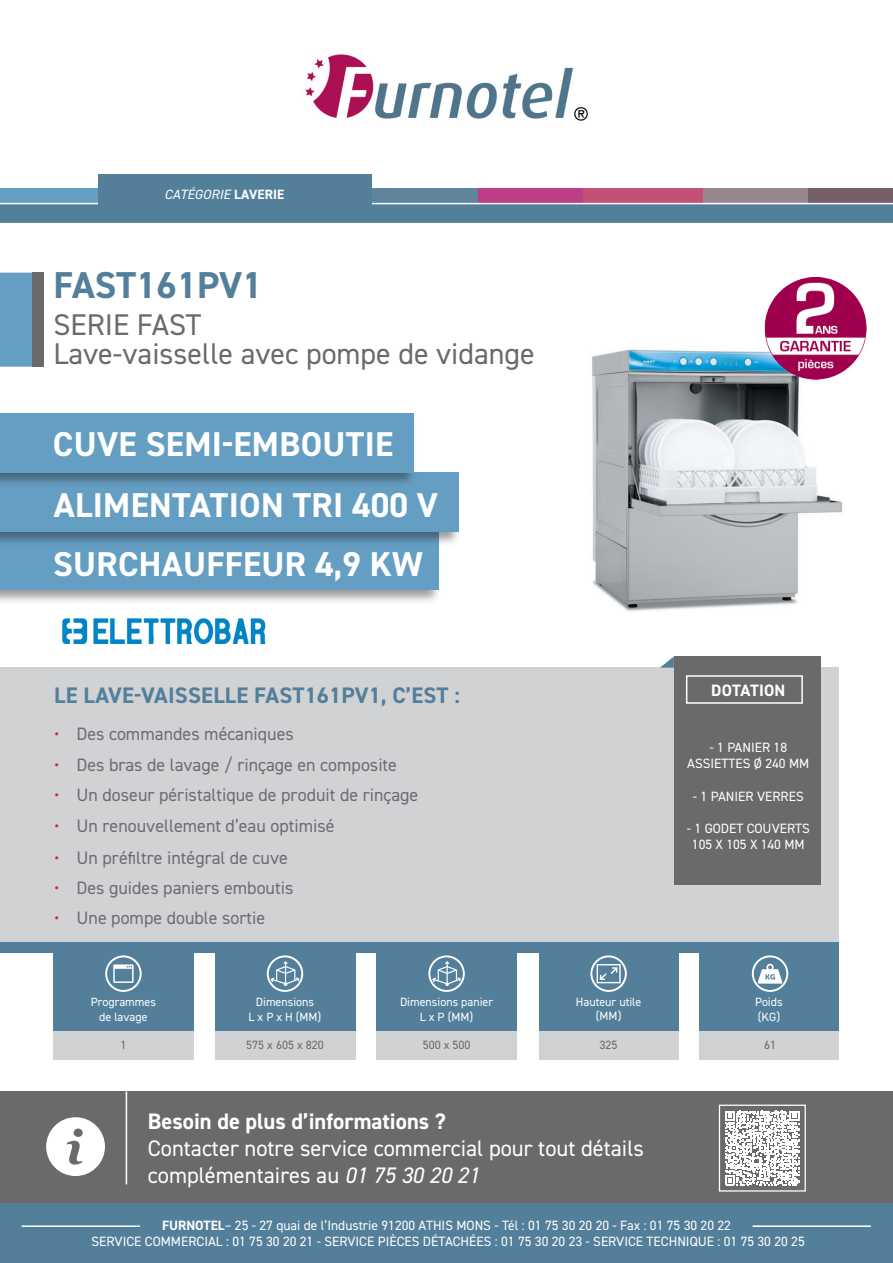
<style>
.page{position:relative;width:893px;height:1263px;background:#fff}
.page>*{position:absolute;margin:0;border:0;box-sizing:border-box;transform-origin:0 0}
.t1{font:700 37.5px "DIN2014";color:#537f9b}
.t2{font:700 34.5px "DIN2014";letter-spacing:.01em;color:#fff}
.t3{font:30px "DIN2014";color:#6b6a6a}
.TEXTE{font:22.5px "DIN2014";color:#fff}
.TEXTE-2{font:700 22.5px "DIN2014";letter-spacing:.01em;color:#537f9b}
.TEXTE-3{font:700 22.5px "DIN2014";color:#fff}
.t4{font:18px "DIN2014";color:#6c6d70}
.t5{font:700 16.5px "DIN2014";letter-spacing:.01em;color:#fff}
.t6{font:13.5px/16.2px "DIN2014";color:#fff;text-align:center}
.TEXTE-4{font:italic 13.5px "DIN2014";letter-spacing:.01em;color:#fff}
.références{font:12px "DIN2014";color:#fff}
.TEXTE-5{font:12px "DIN2014";color:#6b6a6a}
.CARACTERISTIQUE_PAGE{font:12px "DIN2014";color:#6b6a6a}
.s1{font-weight:700;font-style:normal}
.s2{color:#d1232a}
.s3{font-style:italic}
.s4{font-weight:700}
</style>
<div class="page">
<div style="left:0;top:529px;width:442px;height:75px;background:#231f20;opacity:.45"></div>
<div style="left:0;top:530px;width:438px;height:59px;background:#659ec3"></div>
<div style="left:0;top:471px;width:461px;height:75px;background:#231f20;opacity:.45"></div>
<div style="left:0;top:472px;width:458px;height:59px;background:#659ec3"></div>
<div style="left:0;top:412px;width:417px;height:75px;background:#231f20;opacity:.45"></div>
<div style="left:0;top:413px;width:414px;height:59px;background:#659ec3"></div>
<div style="left:0;top:668px;width:839px;height:274px;background:#d1d2d4"></div>
<div style="left:0;top:273px;width:32px;height:94px;background:#659ec3"></div>
<div style="left:32px;top:273px;width:11px;height:94px;background:#6b6a6a"></div>
<div style="left:674px;top:656px;width:147px;height:229px;background:#6b6a6a"></div>
<svg style="left:660px;top:656px;width:14px;height:12px"></svg>
<div style="left:686px;top:675px;width:117px;height:29px;border:2px solid #fff"></div>
<div style="left:0;top:942px;width:838px;height:10px;background:#537f9b"></div>
<svg style="left:0;top:204px;width:893px;height:19px;background:#56819d"></svg>
<div style="left:477px;top:188px;width:106px;height:16px;background:#bc3e88"></div>
<div style="left:372px;top:188px;width:105px;height:16px;background:#5f849e"></div>
<div style="left:703px;top:188px;width:105px;height:16px;background:#96868e"></div>
<div style="left:808px;top:188px;width:85px;height:16px;background:#75606a"></div>
<div style="left:0;top:188px;width:98px;height:16px;background:#659ec3"></div>
<div style="left:583px;top:188px;width:120px;height:16px;background:#c25174"></div>
<hr style="left:372px;top:203px;width:521px;height:1px;background:#fff">
<hr style="left:0;top:203px;width:98px;height:1px;background:#fff">
<img style="left:592px;top:349px;width:251px;height:262px">
<div style="left:0;top:1091px;width:893px;height:114px;background:#6b6a6a"></div>
<div style="left:0;top:1204px;width:893px;height:59px;background:#537f9b"></div>
<hr style="left:126px;top:1091px;width:1px;height:93px;background:#fff">
<svg style="left:46px;top:1117px;width:59px;height:59px"></svg>
<hr style="left:22px;top:1225px;width:118px;height:2px;background:#fff">
<hr style="left:752px;top:1225px;width:119px;height:2px;background:#fff">
<img style="left:62px;top:618px;width:204px;height:26px">
<div style="left:53px;top:942px;width:141px;height:89px;background:#537f9b"></div>
<div style="left:215px;top:942px;width:140px;height:89px;background:#537f9b"></div>
<div style="left:376px;top:942px;width:141px;height:89px;background:#537f9b"></div>
<div style="left:539px;top:942px;width:140px;height:89px;background:#537f9b"></div>
<div style="left:699px;top:942px;width:140px;height:89px;background:#537f9b"></div>
<div style="left:53px;top:1031px;width:141px;height:29px;background:#d1d2d4"></div>
<div style="left:215px;top:1031px;width:140px;height:29px;background:#d1d2d4"></div>
<div style="left:376px;top:1031px;width:141px;height:29px;background:#d1d2d4"></div>
<div style="left:539px;top:1031px;width:140px;height:29px;background:#d1d2d4"></div>
<div style="left:699px;top:1031px;width:140px;height:29px;background:#d1d2d4"></div>
<svg style="left:752px;top:955px;width:36px;height:37px"></svg>
<svg style="left:267px;top:955px;width:36px;height:37px"></svg>
<svg style="left:428px;top:955px;width:37px;height:37px"></svg>
<svg style="left:105px;top:955px;width:37px;height:37px"></svg>
<svg style="left:590px;top:955px;width:37px;height:37px"></svg>
<img style="left:305px;top:54px;width:283px;height:67px">
<img style="left:764px;top:277px;width:102px;height:102px">
<div style="left:98px;top:174px;width:274px;height:39px;background:#537f9b"></div>
<svg style="left:725px;top:1111px;width:75px;height:74px"></svg>
<div style="left:719px;top:1104px;width:87px;height:87px;border:1px solid #fff"></div>
<p class="TEXTE-4" style="left:165px;top:186px;width:121px">CATÉGORIE <span class="s1">LAVERIE</span></p>
<p class="t1" style="left:53px;top:261px;width:211px">FAST161PV1</p>
<p class="t3" style="left:53px;top:306px;width:150px">SERIE FAST</p>
<p class="t3" style="left:53px;top:335px;width:483px">Lave-vaisselle avec pompe de vidange</p>
<p class="t2" style="left:53px;top:421px;width:342px">CUVE SEMI-EMBOUTIE</p>
<p class="t2" style="left:54px;top:482px;width:386px">ALIMENTATION TRI 400 V</p>
<p class="t2" style="left:53px;top:541px;width:371px">SURCHAUFFEUR 4,9 KW</p>
<p class="TEXTE-2" style="left:54px;top:680px;width:407px">LE LAVE-VAISSELLE FAST161PV1, C’EST :</p>
<p class="t5" style="left:711px;top:679px;width:76px">DOTATION</p>
<p class="t6" style="left:709px;top:739px;width:79px">- 1 PANIER 18</p>
<p class="t6" style="left:687px;top:755px;width:124px">ASSIETTES Ø 240 MM</p>
<p class="t6" style="left:693px;top:787px;width:112px">- 1 PANIER VERRES</p>
<p class="t6" style="left:687px;top:820px;width:124px">- 1 GODET COUVERTS<br>105 X 105 X 140 MM</p>
<p class="t4" style="left:54px;top:722px;width:241px"><span class="s2">•</span> Des commandes mécaniques</p>
<p class="t4" style="left:54px;top:753px;width:345px"><span class="s2">•</span> Des bras de lavage / rinçage en composite</p>
<p class="t4" style="left:54px;top:784px;width:366px"><span class="s2">•</span> Un doseur péristaltique de produit de rinçage</p>
<p class="t4" style="left:54px;top:815px;width:282px"><span class="s2">•</span> Un renouvellement d’eau optimisé</p>
<p class="t4" style="left:54px;top:847px;width:235px"><span class="s2">•</span> Un préfiltre intégral de cuve</p>
<p class="t4" style="left:54px;top:876px;width:241px"><span class="s2">•</span> Des guides paniers emboutis</p>
<p class="t4" style="left:54px;top:907px;width:213px"><span class="s2">•</span> Une pompe double sortie</p>
<p class="références" style="left:576px;top:994px;width:67px">Hauteur utile</p>
<p class="références" style="left:596px;top:1009px;width:27px">(MM)</p>
<p class="références" style="left:91px;top:994px;width:67px">Programmes</p>
<p class="références" style="left:99px;top:1009px;width:50px">de lavage</p>
<p class="TEXTE-5" style="left:120px;top:1037px;width:7px">1</p>
<p class="CARACTERISTIQUE_PAGE" style="left:246px;top:1037px;width:79px">575 x 605 x 820</p>
<p class="TEXTE-5" style="left:423px;top:1037px;width:49px">500 x 500</p>
<p class="TEXTE-5" style="left:600px;top:1037px;width:19px">325</p>
<p class="TEXTE-5" style="left:764px;top:1037px;width:14px">61</p>
<p class="références" style="left:256px;top:994px;width:60px">Dimensions</p>
<p class="références" style="left:249px;top:1009px;width:74px">L x P x H (MM)</p>
<p class="références" style="left:400px;top:994px;width:95px">Dimensions panier</p>
<p class="références" style="left:420px;top:1009px;width:55px">L x P (MM)</p>
<p class="références" style="left:755px;top:994px;width:29px">Poids</p>
<p class="références" style="left:758px;top:1009px;width:24px">(KG)</p>
<p class="TEXTE-3" style="left:148px;top:1106px;width:300px">Besoin de plus d’informations ?</p>
<p class="TEXTE" style="left:148px;top:1134px;width:498px">Contacter notre service commercial pour tout détails</p>
<p class="TEXTE" style="left:148px;top:1161px;width:333px">complémentaires au <span class="s3">01 75 30 20 21</span></p>
<p class="t6" style="left:162px;top:1217px;width:570px"><span class="s4">FURNOTEL</span>– 25 - 27 quai de l’Industrie 91200 ATHIS MONS - Tél : 01 75 30 20 20 - Fax : 01 75 30 20 22</p>
<p class="t6" style="left:92px;top:1233px;width:715px">SERVICE COMMERCIAL : 01 75 30 20 21 - SERVICE PIÈCES DÉTACHÉES : 01 75 30 20 23 - SERVICE TECHNIQUE : 01 75 30 20 25</p>
</div>
